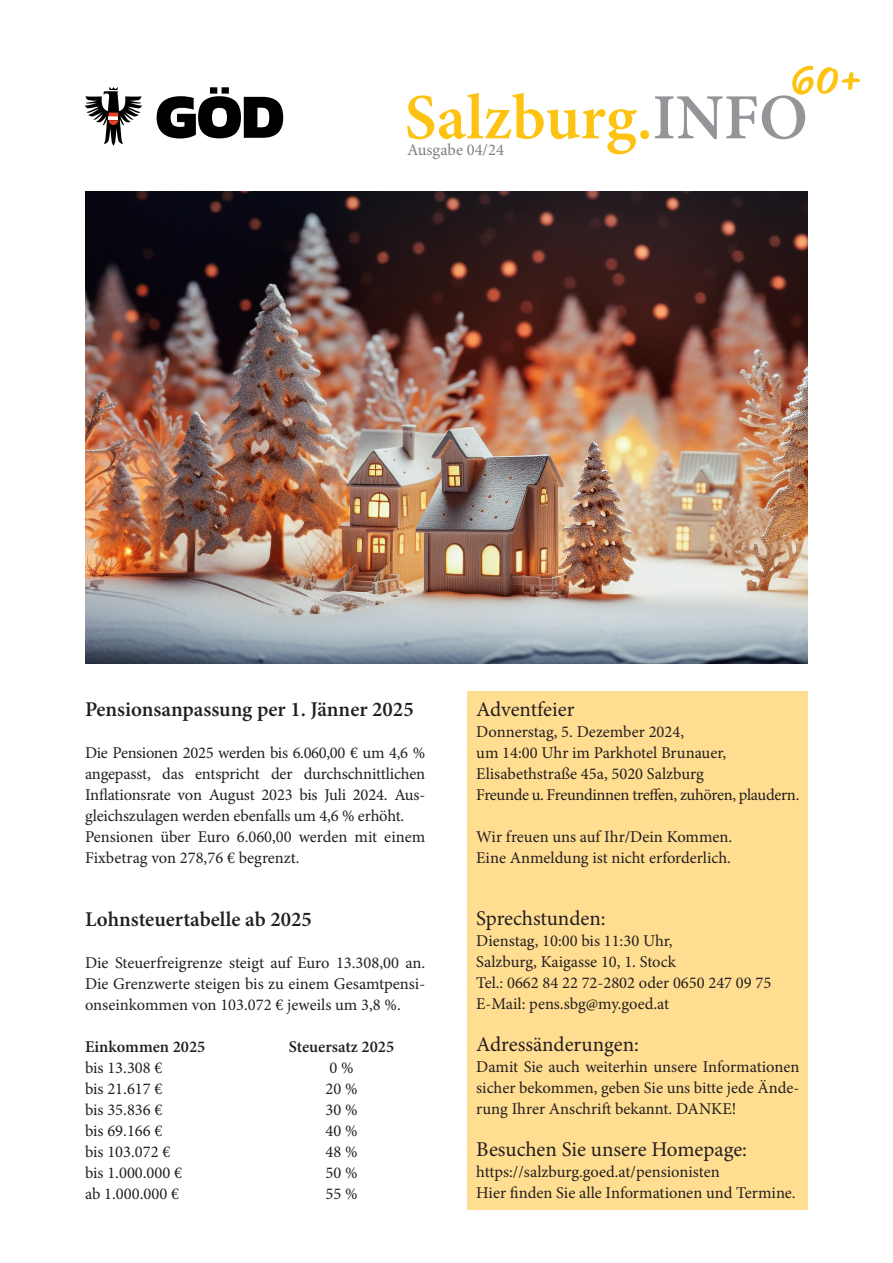
<style>
.page{position:relative;width:893px;height:1263px;background:#fff}
.page>*{position:absolute;margin:0;border:0;box-sizing:border-box;transform-origin:0 0}
.FliessText{font:600 64.5px "Minion Pro";color:#fec210}
.FliessText-2{font:21px "Minion Pro";letter-spacing:-.005em;color:#231f20}
.FliessText-3{font:600 21px "Minion Pro";color:#231f20}
.FliessText-4{font:16.5px/21px "Minion Pro";color:#231f20;text-align:justify}
.FliessText-5{font:16.5px "Minion Pro";letter-spacing:-.02em;color:#231f20}
.FliessText-6{font:600 16.5px "Minion Pro";color:#231f20}
.FliessText-7{font:16.5px "Minion Pro";color:#7e8083}
.s1{color:#939598}
</style>
<div class="page">
<svg style="left:85px;top:87px;width:57px;height:59px"></svg>
<svg style="left:157px;top:87px;width:126px;height:51px"></svg>
<img style="left:85px;top:191px;width:723px;height:472px">
<svg style="left:792px;top:66px;width:68px;height:29px"></svg>
<div style="left:468px;top:692px;width:340px;height:518px;background:#ffdd91"></div>
<p class="FliessText" style="left:405px;top:73px;width:405px">Salzburg.<span class="s1">INFO</span></p>
<p class="FliessText-7" style="left:407px;top:139px;width:98px">Ausgabe 04/24</p>
<p class="FliessText-3" style="left:85px;top:694px;width:330px">Pensionsanpassung per 1. Jänner 2025</p>
<p class="FliessText-4" style="left:85px;top:742px;width:342px">Die Pensionen 2025 werden bis 6.060,00 € um 4,6 % angepasst, das entspricht der durchschnittlichen Inflationsrate von August 2023 bis Juli 2024. Aus&shy;gleichszulagen werden ebenfalls um 4,6 % erhöht.</p>
<p class="FliessText-4" style="left:85px;top:826px;width:342px">Pensionen über Euro 6.060,00 werden mit einem<br>Fixbetrag von 278,76 € begrenzt.</p>
<p class="FliessText-3" style="left:85px;top:904px;width:228px">Lohnsteuertabelle ab 2025</p>
<p class="FliessText-4" style="left:85px;top:952px;width:342px">Die Steuerfreigrenze steigt auf Euro 13.308,00 an.<br>Die Grenzwerte steigen bis zu einem Gesamtpensi&shy;onseinkommen von 103.072 € jeweils um 3,8 %.</p>
<p class="FliessText-6" style="left:85px;top:1035px;width:122px">Einkommen 2025</p>
<p class="FliessText-6" style="left:289px;top:1035px;width:107px">Steuersatz 2025</p>
<p class="FliessText-4" style="left:85px;top:1057px;width:79px">bis 13.308 €</p>
<p class="FliessText-4" style="left:329px;top:1057px;width:26px">0 %</p>
<p class="FliessText-4" style="left:85px;top:1078px;width:79px">bis 21.617 €</p>
<p class="FliessText-4" style="left:326px;top:1078px;width:34px">20 %</p>
<p class="FliessText-4" style="left:85px;top:1099px;width:79px">bis 35.836 €</p>
<p class="FliessText-4" style="left:326px;top:1099px;width:34px">30 %</p>
<p class="FliessText-4" style="left:85px;top:1120px;width:79px">bis 69.166 €</p>
<p class="FliessText-4" style="left:326px;top:1120px;width:34px">40 %</p>
<p class="FliessText-4" style="left:85px;top:1141px;width:87px">bis 103.072 €</p>
<p class="FliessText-4" style="left:326px;top:1141px;width:34px">48 %</p>
<p class="FliessText-4" style="left:85px;top:1162px;width:98px">bis 1.000.000 €</p>
<p class="FliessText-4" style="left:326px;top:1162px;width:34px">50 %</p>
<p class="FliessText-4" style="left:85px;top:1183px;width:95px">ab 1.000.000 €</p>
<p class="FliessText-4" style="left:326px;top:1183px;width:34px">55 %</p>
<p class="FliessText-2" style="left:476px;top:695px;width:100px">Adventfeier</p>
<p class="FliessText-4" style="left:476px;top:721px;width:209px">Donnerstag, 5. Dezember 2024,</p>
<p class="FliessText-4" style="left:476px;top:742px;width:251px">um 14:00 Uhr im Parkhotel Brunauer,</p>
<p class="FliessText-4" style="left:476px;top:763px;width:229px">Elisabethstraße 45a, 5020 Salzburg</p>
<p class="FliessText-5" style="left:476px;top:783px;width:325px">Freunde u. Freundinnen treffen, zuhören, plaudern.</p>
<p class="FliessText-4" style="left:476px;top:826px;width:258px">Wir freuen uns auf Ihr/Dein Kommen.</p>
<p class="FliessText-4" style="left:476px;top:847px;width:256px">Eine Anmeldung ist nicht erforderlich.</p>
<p class="FliessText-2" style="left:476px;top:904px;width:131px">Sprechstunden:</p>
<p class="FliessText-4" style="left:476px;top:930px;width:198px">Dienstag, 10:00 bis 11:30 Uhr,</p>
<p class="FliessText-4" style="left:476px;top:951px;width:201px">Salzburg, Kaigasse 10, 1. Stock</p>
<p class="FliessText-4" style="left:476px;top:972px;width:297px">Tel.: 0662 84 22 72-2802 oder 0650 247 09 75</p>
<p class="FliessText-4" style="left:476px;top:993px;width:194px">E-Mail: pens.sbg@my.goed.at</p>
<p class="FliessText-2" style="left:476px;top:1030px;width:164px">Adressänderungen:</p>
<p class="FliessText-4" style="left:476px;top:1056px;width:325px">Damit Sie auch weiterhin unsere Informationen sicher bekommen, geben Sie uns bitte jede Ände&shy;rung Ihrer Anschrift bekannt. DANKE!</p>
<p class="FliessText-2" style="left:476px;top:1135px;width:272px">Besuchen Sie unsere Homepage:</p>
<p class="FliessText-4" style="left:476px;top:1161px;width:245px">https://salzburg.goed.at/pensionisten</p>
<p class="FliessText-4" style="left:476px;top:1182px;width:321px">Hier finden Sie alle Informationen und Termine.</p>
</div>
